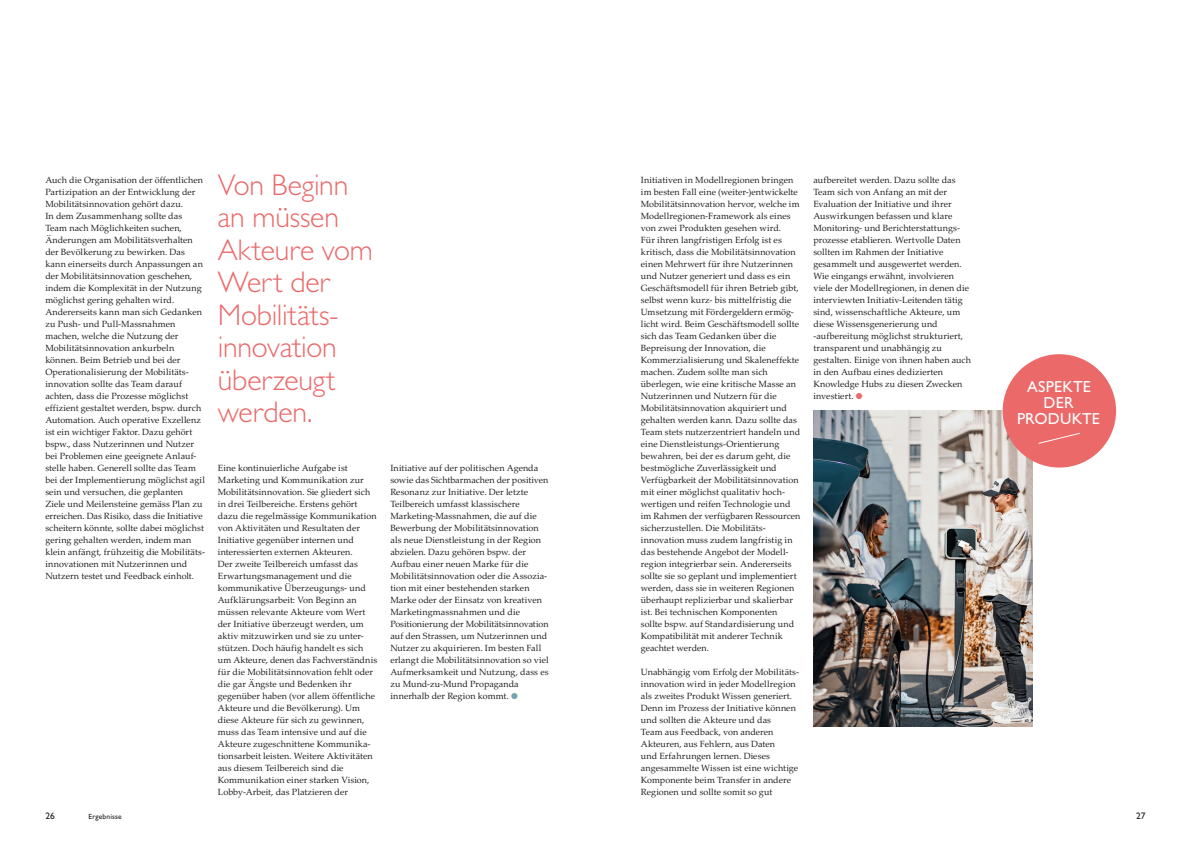
<style>
.page{position:relative;width:1191px;height:842px;background:#fff}
.page>*{position:absolute;margin:0;border:0;box-sizing:border-box;transform-origin:0 0}
.Quote_30_Green{font:300 30px/32.5px "Gill Sans MT Pro";letter-spacing:-.005em;color:#eb6969}
.Eyecatcher_16{font:500 16px/16px "Gill Sans MT Pro";letter-spacing:.005em;color:#fff;text-align:center}
.t1{font:500 9.5px "Gill Sans MT Pro";color:#231f20}
.Copy_9{font:9px/12px "Palatino Linotype";letter-spacing:.005em;color:#231f20}
.Subtitle_7_5{font:500 7.5px "Gill Sans MT Pro";letter-spacing:.015em;color:#231f20}
.s1{font-family:"Aptos";font-weight:600;color:#73a5af}
.s2{font-family:"Aptos";font-weight:600;color:#eb6969}
</style>
<div class="page">
<img style="left:813px;top:411px;width:219px;height:315px">
<div style="left:1002px;top:354px;width:114px;height:114px;background:#eb6969;border-radius:50%"></div>
<svg style="left:1038px;top:432px;width:42px;height:12px"></svg>
<p class="Quote_30_Green" style="left:218px;top:168px;width:157px">Von Beginn an müssen<br>Akteure vom<br>Wert der<br>Mobilitäts&shy;innovation überzeugt werden.</p>
<p class="Copy_9" style="left:45px;top:173px;width:161px">Auch die Organisation der öffentlichen Partizipation an der Entwicklung der Mobilitätsinnovation gehört dazu.<br>In dem Zusammenhang sollte das Team nach Möglichkeiten suchen, Änderungen am Mobilitätsverhalten der Bevölkerung zu bewirken. Das kann einerseits durch Anpassungen an der Mobilitätsinnovation geschehen, indem die Komplexität in der Nutzung möglichst gering gehalten wird.<br>Andererseits kann man sich Gedanken zu Push- und Pull-Massnahmen machen, welche die Nutzung der Mobilitätsinnovation ankurbeln können. Beim Betrieb und bei der Operationalisierung der Mobilitäts&shy;innovation sollte das Team darauf achten, dass die Prozesse möglichst effizient gestaltet werden, bspw. durch Automation. Auch operative Exzellenz ist ein wichtiger Faktor. Dazu gehört bspw., dass Nutzerinnen und Nutzer bei Problemen eine geeignete Anlauf&shy;stelle haben. Generell sollte das Team bei der Implementierung möglichst agil sein und versuchen, die geplanten Ziele und Meilensteine gemäss Plan zu erreichen. Das Risiko, dass die Initiative scheitern könnte, sollte dabei möglichst gering gehalten werden, indem man klein anfängt, frühzeitig die Mobilitäts&shy;innovationen mit Nutzerinnen und Nutzern testet und Feedback einholt.</p>
<p class="Copy_9" style="left:641px;top:173px;width:161px">Initiativen in Modellregionen bringen im besten Fall eine (weiter-)entwickelte Mobilitätsinnovation hervor, welche im Modellregionen-Framework als eines von zwei Produkten gesehen wird.<br>Für ihren langfristigen Erfolg ist es kritisch, dass die Mobilitätsinnovation einen Mehrwert für ihre Nutzerinnen und Nutzer generiert und dass es ein Geschäftsmodell für ihren Betrieb gibt, selbst wenn kurz- bis mittelfristig die Umsetzung mit Fördergeldern ermög&shy;licht wird. Beim Geschäftsmodell sollte sich das Team Gedanken über die Bepreisung der Innovation, die Kommerzialisierung und Skaleneffekte machen. Zudem sollte man sich überlegen, wie eine kritische Masse an Nutzerinnen und Nutzern für die Mobilitätsinnovation akquiriert und gehalten werden kann. Dazu sollte das Team stets nutzerzentriert handeln und eine Dienstleistungs-Orientierung bewahren, bei der es darum geht, die bestmögliche Zuverlässigkeit und Verfügbarkeit der Mobilitätsinnovation mit einer möglichst qualitativ hoch&shy;wertigen und reifen Technologie und im Rahmen der verfügbaren Ressourcen sicherzustellen. Die Mobilitäts&shy;innovation muss zudem langfristig in das bestehende Angebot der Modell&shy;region integrierbar sein. Andererseits sollte sie so geplant und implementiert werden, dass sie in weiteren Regionen überhaupt replizierbar und skalierbar ist. Bei technischen Komponenten sollte bspw. auf Standardisierung und Kompatibilität mit anderer Technik geachtet werden.</p>
<p class="Copy_9" style="left:641px;top:665px;width:160px">Unabhängig vom Erfolg der Mobilitäts&shy;innovation wird in jeder Modellregion als zweites Produkt Wissen generiert.<br>Denn im Prozess der Initiative können und sollten die Akteure und das<br>Team aus Feedback, von anderen Akteuren, aus Fehlern, aus Daten<br>und Erfahrungen lernen. Dieses angesammelte Wissen ist eine wichtige Komponente beim Transfer in andere Regionen und sollte somit so gut</p>
<p class="Copy_9" style="left:218px;top:461px;width:161px">Eine kontinuierliche Aufgabe ist Marketing und Kommunikation zur Mobilitätsinnovation. Sie gliedert sich in drei Teilbereiche. Erstens gehört dazu die regelmässige Kommunikation von Aktivitäten und Resultaten der Initiative gegenüber internen und interessierten externen Akteuren.<br>Der zweite Teilbereich umfasst das Erwartungsmanagement und die kommunikative Überzeugungs- und Aufklärungsarbeit: Von Beginn an müssen relevante Akteure vom Wert der Initiative überzeugt werden, um aktiv mitzuwirken und sie zu unter&shy;stützen. Doch häufig handelt es sich um Akteure, denen das Fachverständnis für die Mobilitätsinnovation fehlt oder die gar Ängste und Bedenken ihr gegenüber haben (vor allem öffentliche Akteure und die Bevölkerung). Um diese Akteure für sich zu gewinnen, muss das Team intensive und auf die Akteure zugeschnittene Kommunika&shy;tionsarbeit leisten. Weitere Aktivitäten aus diesem Teilbereich sind die Kommunikation einer starken Vision, Lobby-Arbeit, das Platzieren der</p>
<p class="Copy_9" style="left:390px;top:461px;width:160px">Initiative auf der politischen Agenda sowie das Sichtbarmachen der positiven Resonanz zur Initiative. Der letzte Teilbereich umfasst klassischere Marketing-Massnahmen, die auf die Bewerbung der Mobilitätsinnovation als neue Dienstleistung in der Region abzielen. Dazu gehören bspw. der Aufbau einer neuen Marke für die Mobilitätsinnovation oder die Assozia&shy;tion mit einer bestehenden starken Marke oder der Einsatz von kreativen Marketingmassnahmen und die Positionierung der Mobilitätsinnovation auf den Strassen, um Nutzerinnen und Nutzer zu akquirieren. Im besten Fall erlangt die Mobilitätsinnovation so viel Aufmerksamkeit und Nutzung, dass es zu Mund-zu-Mund Propaganda innerhalb der Region kommt. <span class="s1">●</span></p>
<p class="Copy_9" style="left:813px;top:173px;width:159px">aufbereitet werden. Dazu sollte das Team sich von Anfang an mit der Evaluation der Initiative und ihrer Auswirkungen befassen und klare Monitoring- und Berichterstattungs&shy;prozesse etablieren. Wertvolle Daten sollten im Rahmen der Initiative gesammelt und ausgewertet werden.<br>Wie eingangs erwähnt, involvieren viele der Modellregionen, in denen die interviewten Initiativ-Leitenden tätig sind, wissenschaftliche Akteure, um diese Wissensgenerierung und -aufbereitung möglichst strukturiert, transparent und unabhängig zu gestalten. Einige von ihnen haben auch in den Aufbau eines dedizierten Knowledge Hubs zu diesen Zwecken investiert. <span class="s2">●</span></p>
<p class="Eyecatcher_16" style="left:1027px;top:379px;width:65px">ASPEKTE</p>
<p class="Eyecatcher_16" style="left:1017px;top:395px;width:85px">DER<br>PRODUKTE</p>
<p class="t1" style="left:45px;top:810px;width:11px">26</p>
<p class="Subtitle_7_5" style="left:88px;top:812px;width:35px">Ergebnisse</p>
<p class="t1" style="left:1136px;top:810px;width:11px">27</p>
</div>
